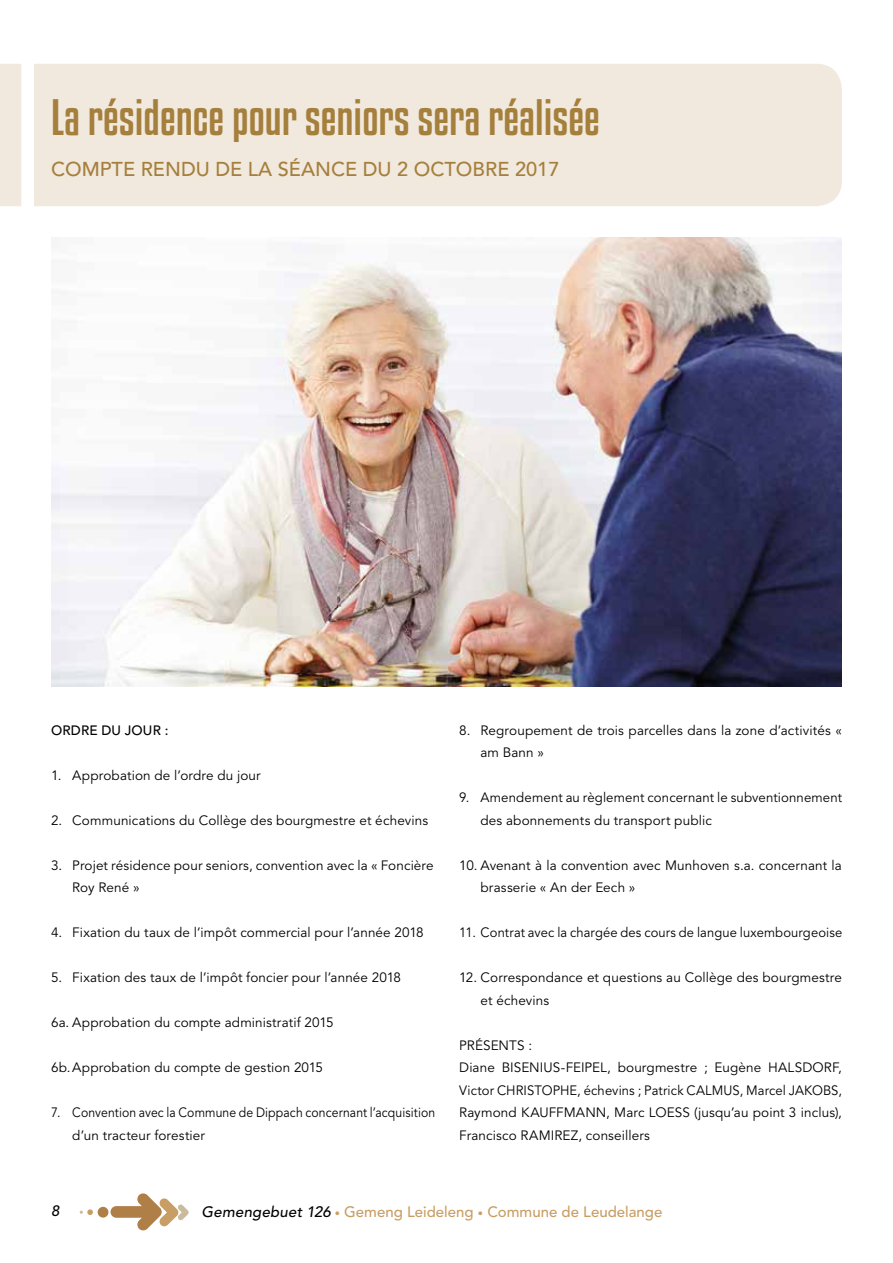
<style>
.page{position:relative;width:893px;height:1263px;background:#fff}
.page>*{position:absolute;margin:0;border:0;box-sizing:border-box;transform-origin:0 0}
.t1{font:45px "Kenyan Coffee Rg";color:#a57f3c}
.t2{font:500 19.95px "Avenir";color:#a57f3c}
.t3{font:500 15px "Avenir";color:#c99e64}
.t4{font:italic 500 15px "Avenir";color:#000}
.t5{font:13.5px/22.5px "Avenir";letter-spacing:.01em;color:#000}
.t6{font:13.5px/22.5px "Avenir";letter-spacing:.01em;color:#000;scale:.9 1}
.t7{font:13.5px "Avenir";letter-spacing:.01em;color:#000;scale:.96 1}
.t8{font:500 13.5px "Avenir";letter-spacing:.015em;color:#000}
.s1{font-style:italic;color:#000}
.s2{font-size:10.5px}
</style>
<div class="page">
<div style="left:98px;top:1207px;width:10px;height:10px;background:#b07f48;border-radius:50%"></div>
<svg style="left:111px;top:1193px;width:78px;height:38px"></svg>
<svg style="left:80px;top:1209px;width:13px;height:6px"></svg>
<div style="left:0;top:64px;width:842px;height:142px;background:#f1e9de"></div>
<img style="left:51px;top:238px;width:791px;height:448px">
<h1 class="t1" style="left:51px;top:90px;width:550px">La résidence pour seniors sera réalisée</h1>
<h2 class="t2" style="left:51px;top:157px;width:510px">COMPTE RENDU DE LA SÉANCE DU 2 OCTOBRE 2017</h2>
<p class="t8" style="left:51px;top:722px;width:119px">ORDRE DU JOUR :</p>
<p class="t5" style="left:51px;top:764px;width:211px">1. Approbation de l’ordre du jour</p>
<p class="t5" style="left:51px;top:809px;width:379px">2. Communications du Collège des bourgmestre et échevins</p>
<p class="t5" style="left:72px;top:854px;width:363px;text-indent:-21px">3. Projet résidence pour seniors, convention avec la « Foncière<br>Roy René »</p>
<p class="t5" style="left:51px;top:922px;width:374px">4. Fixation du taux de l’impôt commercial pour l’année 2018</p>
<p class="t5" style="left:51px;top:967px;width:352px">5. Fixation des taux de l’impôt foncier pour l’année 2018</p>
<p class="t5" style="left:51px;top:1012px;width:284px">6a. Approbation du compte administratif 2015</p>
<p class="t5" style="left:51px;top:1057px;width:274px">6b.Approbation du compte de gestion 2015</p>
<p class="t6" style="left:72px;top:1102px;width:405px;text-indent:-21px">7. Convention avec la Commune de Dippach concernant l’acquisition d’un tracteur forestier</p>
<p class="t5" style="left:480px;top:719px;width:363px;text-indent:-21px">8. Regroupement de trois parcelles dans la zone d’activités « am Bann »</p>
<p class="t5" style="left:480px;top:787px;width:363px;text-indent:-21px">9. Amendement au règlement concernant le subventionnement des abonnements du transport public</p>
<p class="t5" style="left:480px;top:854px;width:363px;text-indent:-21px">10. Avenant à la convention avec Munhoven s.a. concernant la brasserie « An der Eech »</p>
<p class="t7" style="left:459px;top:925px;width:400px">11. Contrat avec la chargée des cours de langue luxembourgeoise</p>
<p class="t5" style="left:480px;top:967px;width:363px;text-indent:-21px">12. Correspondance et questions au Collège des bourgmestre et échevins</p>
<p class="t5" style="left:459px;top:1034px;width:384px">PRÉSENTS :<br>Diane BISENIUS-FEIPEL, bourgmestre ; Eugène HALSDORF, Victor CHRISTOPHE, échevins ; Patrick CALMUS, Marcel JAKOBS, Raymond KAUFFMANN, Marc LOESS (jusqu’au point 3 inclus), Francisco RAMIREZ, conseillers</p>
<p class="t4" style="left:51px;top:1202px;width:10px">8</p>
<p class="t3" style="left:202px;top:1203px;width:462px"><span class="s1">Gemengebuet 126</span> <span class="s2">•</span> Gemeng Leideleng <span class="s2">•</span> Commune de Leudelange</p>
</div>
